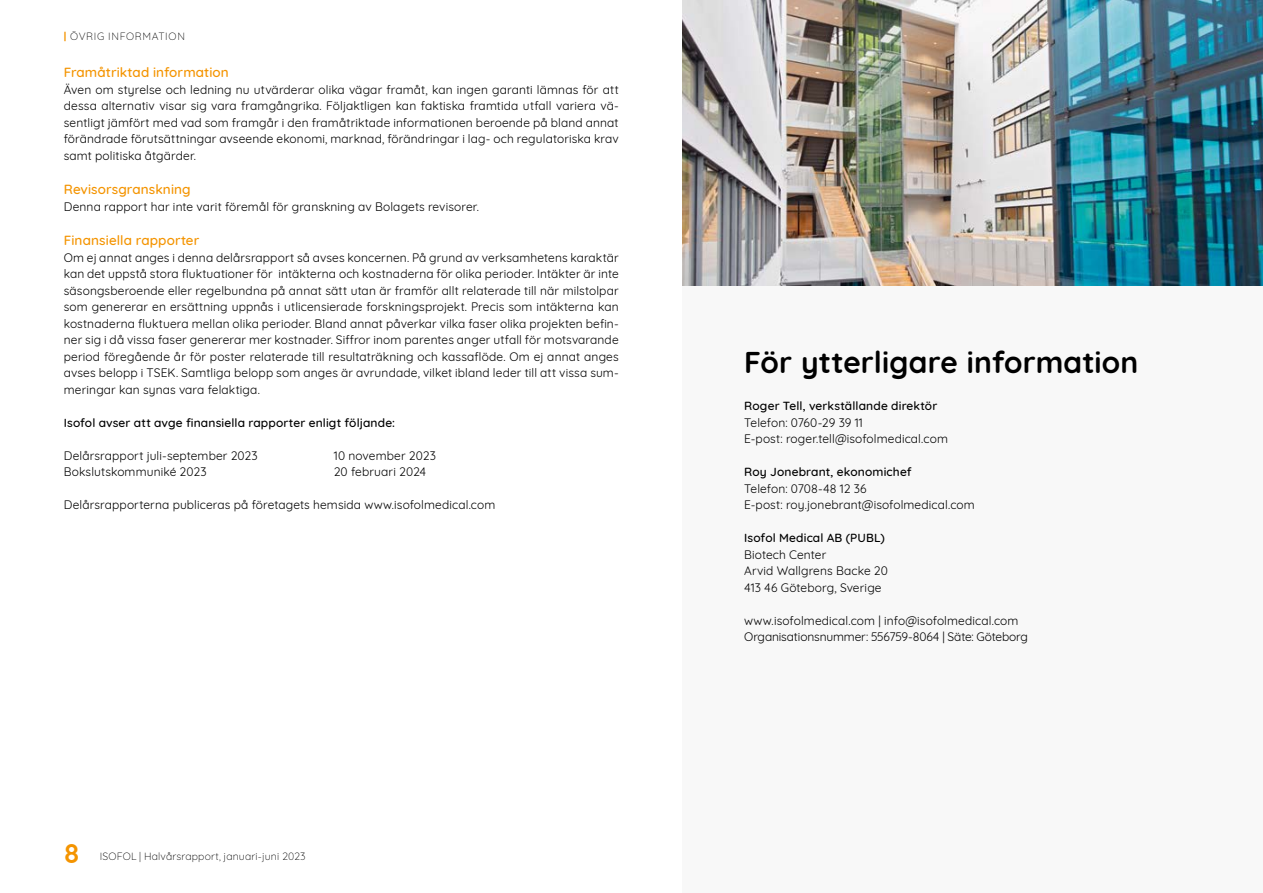
<style>
.page{position:relative;width:1263px;height:893px;background:#fff}
.page>*{position:absolute;margin:0;border:0;box-sizing:border-box;transform-origin:0 0}
.t1{font:700 30px "Quicksand";letter-spacing:.005em;color:#000}
.t2{font:700 27px "Quicksand";color:#f49400}
.t3{font:500 13.5px "Quicksand";letter-spacing:.01em;color:#f49400}
.t4{font:12px/16.5px "Quicksand";letter-spacing:.01em;color:#000}
.t5{font:500 12px "Quicksand";letter-spacing:.015em;color:#000}
.t6{font:300 10.5px "Quicksand";letter-spacing:.015em;color:#000}
.t7{font:300 10.5px "Quicksand";letter-spacing:.06em;color:#000}
.s1{font-weight:700;color:#f49400}
</style>
<div class="page">
<div style="left:682px;top:285px;width:581px;height:607px;background:#f6f6f6"></div>
<img style="left:682px;top:1px;width:581px;height:284px">
<p class="t7" style="left:64px;top:28px;width:123px"><span class="s1">|</span> ÖVRIG INFORMATION</p>
<p class="t3" style="left:64px;top:62px;width:167px">Framåtriktad information</p>
<p class="t4" style="left:64px;top:80px;width:556px;text-align:justify">Även om styrelse och ledning nu utvärderar olika vägar framåt, kan ingen garanti lämnas för att dessa alternativ visar sig vara framgångrika. Följaktligen kan faktiska framtida utfall variera vä&shy;sentligt jämfört med vad som framgår i den framåtriktade informationen beroende på bland annat förändrade förutsättningar avseende ekonomi, marknad, förändringar i lag- och regulatoriska krav samt politiska åtgärder.</p>
<p class="t3" style="left:64px;top:179px;width:128px">Revisorsgranskning</p>
<p class="t4" style="left:64px;top:197px;width:417px">Denna rapport har inte varit föremål för granskning av Bolagets revisorer.</p>
<p class="t3" style="left:64px;top:230px;width:137px">Finansiella rapporter</p>
<p class="t4" style="left:64px;top:248px;width:556px;text-align:justify">Om ej annat anges i denna delårsrapport så avses koncernen. På grund av verksamhetens karaktär kan det uppstå stora fluktuationer för intäkterna och kostnaderna för olika perioder. Intäkter är inte säsongsberoende eller regelbundna på annat sätt utan är framför allt relaterade till när milstolpar som genererar en ersättning uppnås i utlicensierade forskningsprojekt. Precis som intäkterna kan kostnaderna fluktuera mellan olika perioder. Bland annat påverkar vilka faser olika projekten befin&shy;ner sig i då vissa faser genererar mer kostnader. Siffror inom parentes anger utfall för motsvarande period föregående år för poster relaterade till resultaträkning och kassaflöde. Om ej annat anges avses belopp i TSEK. Samtliga belopp som anges är avrundade, vilket ibland leder till att vissa sum&shy;meringar kan synas vara felaktiga.</p>
<p class="t5" style="left:64px;top:413px;width:333px">Isofol avser att avge finansiella rapporter enligt följande:</p>
<p class="t4" style="left:64px;top:446px;width:196px">Delårsrapport juli-september 2023</p>
<p class="t4" style="left:334px;top:446px;width:104px">10 november 2023</p>
<p class="t4" style="left:64px;top:463px;width:144px">Bokslutskommuniké 2023</p>
<p class="t4" style="left:334px;top:463px;width:94px">20 februari 2024</p>
<p class="t4" style="left:64px;top:496px;width:433px">Delårsrapporterna publiceras på företagets hemsida www.isofolmedical.com</p>
<h2 class="t2" style="left:64px;top:831px;width:17px">8</h2>
<p class="t6" style="left:100px;top:848px;width:207px">ISOFOL | Halvårsrapport, januari-juni 2023</p>
<h1 class="t1" style="left:744px;top:338px;width:396px">För ytterligare information</h1>
<p class="t5" style="left:744px;top:396px;width:195px">Roger Tell, verkställande direktör</p>
<p class="t4" style="left:744px;top:413px;width:205px">Telefon: 0760-29 39 11<br>E-post: roger.tell@isofolmedical.com</p>
<p class="t5" style="left:744px;top:462px;width:169px">Roy Jonebrant, ekonomichef</p>
<p class="t4" style="left:744px;top:479px;width:232px">Telefon: 0708-48 12 36<br>E-post: roy.jonebrant@isofolmedical.com</p>
<p class="t5" style="left:744px;top:528px;width:142px">Isofol Medical AB (PUBL)</p>
<p class="t4" style="left:744px;top:545px;width:145px">Biotech Center<br>Arvid Wallgrens Backe 20<br>413 46 Göteborg, Sverige</p>
<p class="t4" style="left:744px;top:611px;width:285px">www.isofolmedical.com | info@isofolmedical.com<br>Organisationsnummer: 556759-8064 | Säte: Göteborg</p>
</div>
